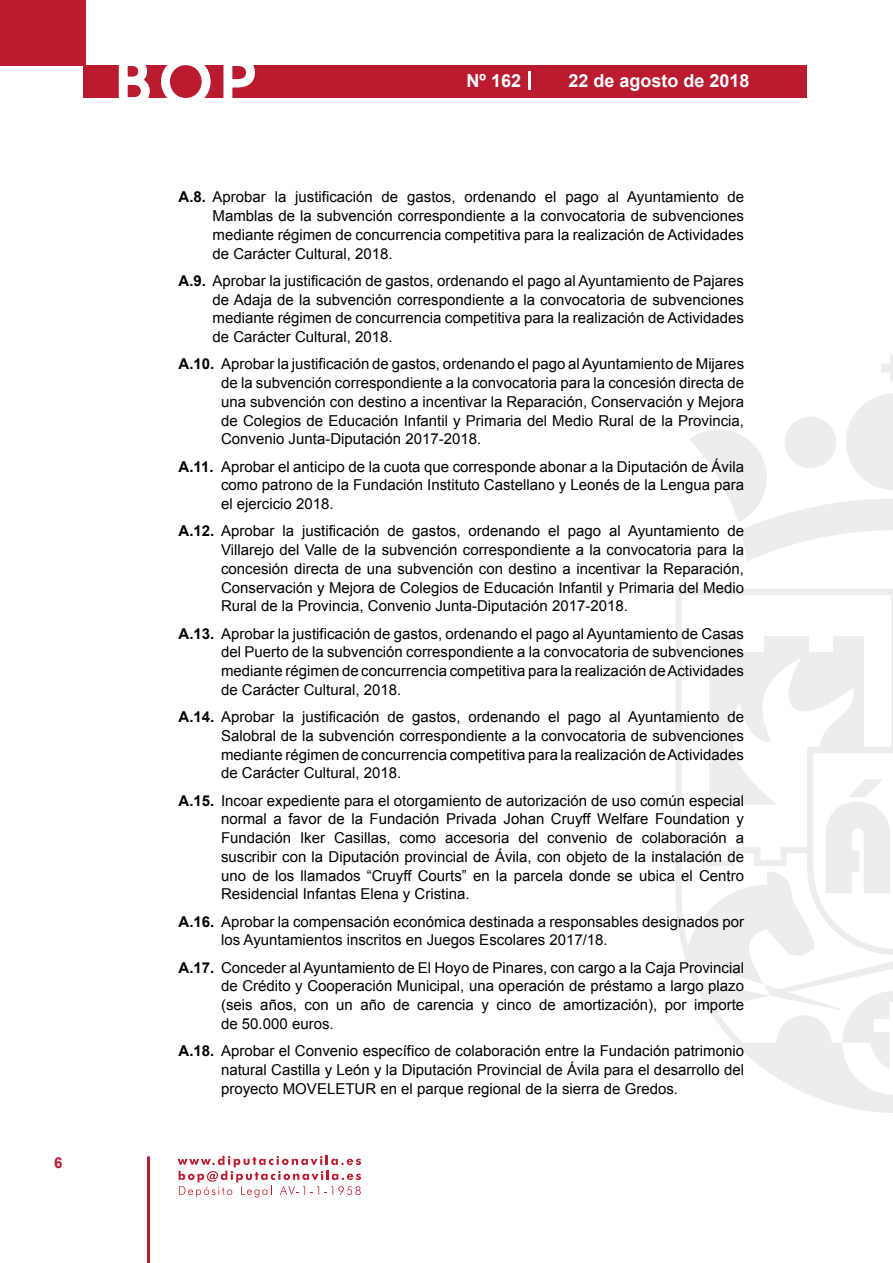
<style>
.page{position:relative;width:893px;height:1263px;background:#fff}
.page>*{position:absolute;margin:0;border:0;box-sizing:border-box;transform-origin:0 0}
.t1{font:500 61.5px "Avant Garde";color:#fff}
.t2{font:700 18px "Arial";color:#fff}
.t3{font:15px/18.8px "Arial";color:#000;text-align:justify}
.t4{font:700 15px "Arial";color:#ba1b2f}
.s1{font-weight:700}
</style>
<div class="page">
<svg style="left:178px;top:1156px;width:183px;height:41px"></svg>
<hr style="left:147px;top:1156px;width:3px;height:107px;background:#ba1b2f">
<div style="left:0;top:0;width:85px;height:66px;background:#ba1b2f"></div>
<div style="left:84px;top:65px;width:723px;height:33px;background:#ba1b2f"></div>
<svg style="left:118px;top:65px;width:32px;height:33px"></svg>
<svg style="left:161px;top:65px;width:50px;height:33px"></svg>
<svg style="left:223px;top:65px;width:32px;height:33px"></svg>
<svg style="left:529px;top:71px;width:2px;height:19px"></svg>
<svg style="left:881px;top:355px;width:12px;height:27px"></svg>
<svg style="left:690px;top:393px;width:203px;height:168px"></svg>
<svg style="left:676px;top:589px;width:217px;height:524px"></svg>
<svg style="left:764px;top:984px;width:129px;height:86px"></svg>
<svg style="left:825px;top:779px;width:66px;height:114px"></svg>
<p class="t4" style="left:54px;top:1153px;width:10px">6</p>
<h1 class="t1" style="left:115px;top:44px;width:141px">BOP</h1>
<p class="t2" style="left:467px;top:69px;width:56px">Nº 162</p>
<p class="t2" style="left:568px;top:69px;width:183px">22 de agosto de 2018</p>
<p class="t3" style="left:213px;top:188px;width:533px;text-indent:-34px"><span class="s1">A.8.</span> Aprobar la justificación de gastos, ordenando el pago al Ayuntamiento de Mamblas de la subvención correspondiente a la convocatoria de subvenciones mediante régimen de concurrencia competitiva para la realización de Actividades de Carácter Cultural, 2018.</p>
<p class="t3" style="left:213px;top:271px;width:533px;text-indent:-34px"><span class="s1">A.9.</span> Aprobar la justificación de gastos, ordenando el pago al Ayuntamiento de Pajares de Adaja de la subvención correspondiente a la convocatoria de subvenciones mediante régimen de concurrencia competitiva para la realización de Actividades de Carácter Cultural, 2018.</p>
<p class="t3" style="left:221px;top:355px;width:524px;text-indent:-43px"><span class="s1">A.10.</span> Aprobar la justificación de gastos, ordenando el pago al Ayuntamiento de Mijares de la subvención correspondiente a la convocatoria para la concesión directa de una subvención con destino a incentivar la Reparación, Conservación y Mejora de Colegios de Educación Infantil y Primaria del Medio Rural de la Provincia, Convenio Junta-Diputación 2017-2018.</p>
<p class="t3" style="left:221px;top:457px;width:524px;text-indent:-43px"><span class="s1">A.11.</span> Aprobar el anticipo de la cuota que corresponde abonar a la Diputación de Ávila como patrono de la Fundación Instituto Castellano y Leonés de la Lengua para el ejercicio 2018.</p>
<p class="t3" style="left:221px;top:522px;width:524px;text-indent:-43px"><span class="s1">A.12.</span> Aprobar la justificación de gastos, ordenando el pago al Ayuntamiento de Villarejo del Valle de la subvención correspondiente a la convocatoria para la concesión directa de una subvención con destino a incentivar la Reparación, Conservación y Mejora de Colegios de Educación Infantil y Primaria del Medio Rural de la Provincia, Convenio Junta-Diputación 2017-2018.</p>
<p class="t3" style="left:221px;top:624px;width:524px;text-indent:-43px"><span class="s1">A.13.</span> Aprobar la justificación de gastos, ordenando el pago al Ayuntamiento de Casas del Puerto de la subvención correspondiente a la convocatoria de subvenciones mediante régimen de concurrencia competitiva para la realización de Actividades de Carácter Cultural, 2018.</p>
<p class="t3" style="left:221px;top:708px;width:524px;text-indent:-43px"><span class="s1">A.14.</span> Aprobar la justificación de gastos, ordenando el pago al Ayuntamiento de Salobral de la subvención correspondiente a la convocatoria de subvenciones mediante régimen de concurrencia competitiva para la realización de Actividades de Carácter Cultural, 2018.</p>
<p class="t3" style="left:221px;top:791px;width:524px;text-indent:-43px"><span class="s1">A.15.</span> Incoar expediente para el otorgamiento de autorización de uso común especial normal a favor de la Fundación Privada Johan Cruyff Welfare Foundation y Fundación Iker Casillas, como accesoria del convenio de colaboración a suscribir con la Diputación provincial de Ávila, con objeto de la instalación de uno de los llamados “Cruyff Courts” en la parcela donde se ubica el Centro Residencial Infantas Elena y Cristina.</p>
<p class="t3" style="left:221px;top:912px;width:524px;text-indent:-43px"><span class="s1">A.16.</span> Aprobar la compensación económica destinada a responsables designados por los Ayuntamientos inscritos en Juegos Escolares 2017/18.</p>
<p class="t3" style="left:221px;top:958px;width:525px;text-indent:-43px"><span class="s1">A.17.</span> Conceder al Ayuntamiento de El Hoyo de Pinares, con cargo a la Caja Provincial de Crédito y Cooperación Municipal, una operación de préstamo a largo plazo (seis años, con un año de carencia y cinco de amortización), por importe de 50.000 euros.</p>
<p class="t3" style="left:221px;top:1042px;width:524px;text-indent:-43px"><span class="s1">A.18.</span> Aprobar el Convenio específico de colaboración entre la Fundación patrimonio natural Castilla y León y la Diputación Provincial de Ávila para el desarrollo del proyecto MOVELETUR en el parque regional de la sierra de Gredos.</p>
</div>
